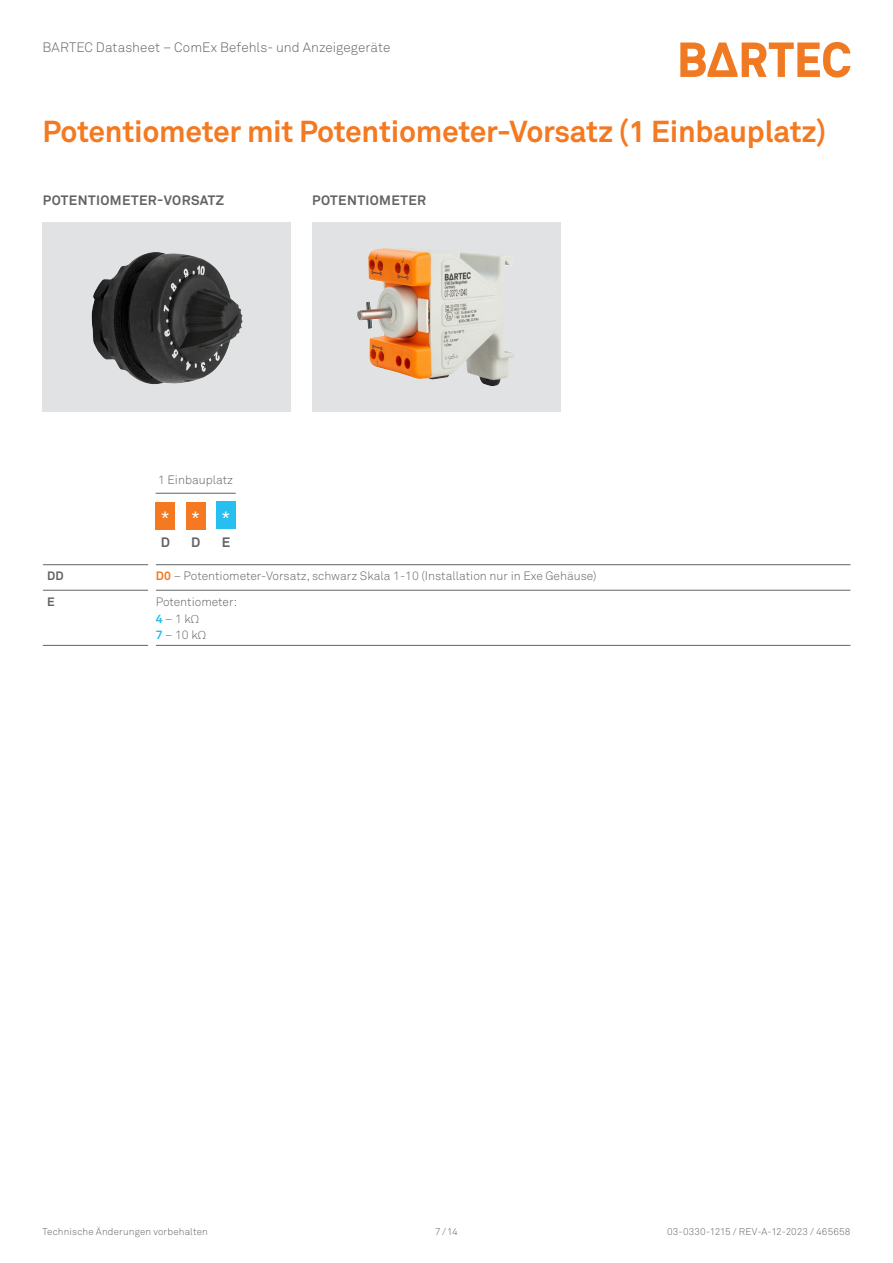
<style>
.page{position:relative;width:893px;height:1263px;background:#fff}
.page>*{position:absolute;margin:0;border:0;box-sizing:border-box;transform-origin:0 0}
.HEADER_04_product{font:700 30px "Akkurat Pro";letter-spacing:-.01em;color:#f47921}
.Copytext_1_Bullets___9_12{font:16.5px "Akkurat Pro";color:#fff}
.t1{font:300 13.5px "Akkurat Pro";letter-spacing:.005em;color:#636366}
.Headline_4___14_18{font:700 13.5px "Akkurat Pro";letter-spacing:.03em;color:#636366}
.Copytext_1__standard____9_12{font:700 13.5px "Akkurat Pro";color:#636366}
.table_7_light{font:300 12px "Akkurat Pro";color:#636366}
.Tabelle_Fließtext_-_Regular___8_11{font:700 12px "Akkurat Pro";color:#636366}
.t2{font:300 9.75px "Akkurat Pro";letter-spacing:.015em;color:#636366}
.s1{font-weight:700;color:#f47921}
.s2{font-weight:700;color:#26bff0}
.s3{font-family:"Myriad Pro"}
</style>
<div class="page">
<svg style="left:680px;top:42px;width:170px;height:36px"></svg>
<div style="left:43px;top:223px;width:248px;height:189px;background:#e1e2e4"></div>
<div style="left:312px;top:222px;width:248px;height:189px;background:#e1e2e4"></div>
<div style="left:216px;top:502px;width:20px;height:27px;background:#26bff0"></div>
<div style="left:156px;top:502px;width:19px;height:27px;background:#f47921"></div>
<div style="left:186px;top:502px;width:19px;height:27px;background:#f47921"></div>
<hr style="left:43px;top:564px;width:105px;height:1px;background:#636366">
<hr style="left:156px;top:564px;width:694px;height:1px;background:#636366">
<hr style="left:43px;top:590px;width:105px;height:1px;background:#636366">
<hr style="left:156px;top:590px;width:694px;height:1px;background:#636366">
<hr style="left:43px;top:645px;width:105px;height:1px;background:#636366">
<hr style="left:156px;top:645px;width:694px;height:1px;background:#636366">
<hr style="left:156px;top:493px;width:80px;height:1px;background:#636366">
<img style="left:357px;top:248px;width:157px;height:138px">
<img style="left:92px;top:252px;width:151px;height:132px">
<p class="t1" style="left:43px;top:39px;width:349px">BARTEC Datasheet – ComEx Befehls- und Anzeigegeräte</p>
<p class="HEADER_04_product" style="left:43px;top:112px;width:785px">Potentiometer mit Potentiometer-Vorsatz (1 Einbauplatz)</p>
<p class="Headline_4___14_18" style="left:43px;top:191px;width:183px">POTENTIOMETER-VORSATZ</p>
<p class="Headline_4___14_18" style="left:312px;top:191px;width:115px">POTENTIOMETER</p>
<p class="table_7_light" style="left:158px;top:472px;width:76px">1 Einbauplatz</p>
<p class="Copytext_1_Bullets___9_12" style="left:161px;top:507px;width:10px">*</p>
<p class="Copytext_1__standard____9_12" style="left:161px;top:533px;width:11px">D</p>
<p class="Copytext_1_Bullets___9_12" style="left:191px;top:507px;width:10px">*</p>
<p class="Copytext_1__standard____9_12" style="left:191px;top:533px;width:11px">D</p>
<p class="Copytext_1_Bullets___9_12" style="left:222px;top:507px;width:10px">*</p>
<p class="Copytext_1__standard____9_12" style="left:222px;top:533px;width:10px">E</p>
<p class="Tabelle_Fließtext_-_Regular___8_11" style="left:47px;top:569px;width:18px">DD</p>
<p class="table_7_light" style="left:156px;top:569px;width:442px"><span class="s1">D0</span> – Potentiometer-Vorsatz, schwarz Skala 1-10 (Installation nur in Exe Gehäuse)</p>
<p class="Tabelle_Fließtext_-_Regular___8_11" style="left:47px;top:594px;width:9px">E</p>
<p class="table_7_light" style="left:156px;top:595px;width:83px">Potentiometer:</p>
<p class="table_7_light" style="left:156px;top:611px;width:45px"><span class="s2">4</span> – 1 k<span class="s3">Ω</span></p>
<p class="table_7_light" style="left:156px;top:628px;width:52px"><span class="s2">7</span> – 10 k<span class="s3">Ω</span></p>
<p class="t2" style="left:43px;top:1226px;width:167px">Technische Änderungen vorbehalten</p>
<p class="t2" style="left:667px;top:1226px;width:185px">03-0330-1215 / REV-A-12-2023 / 465658</p>
<p class="t2" style="left:435px;top:1226px;width:24px">7/14</p>
</div>
